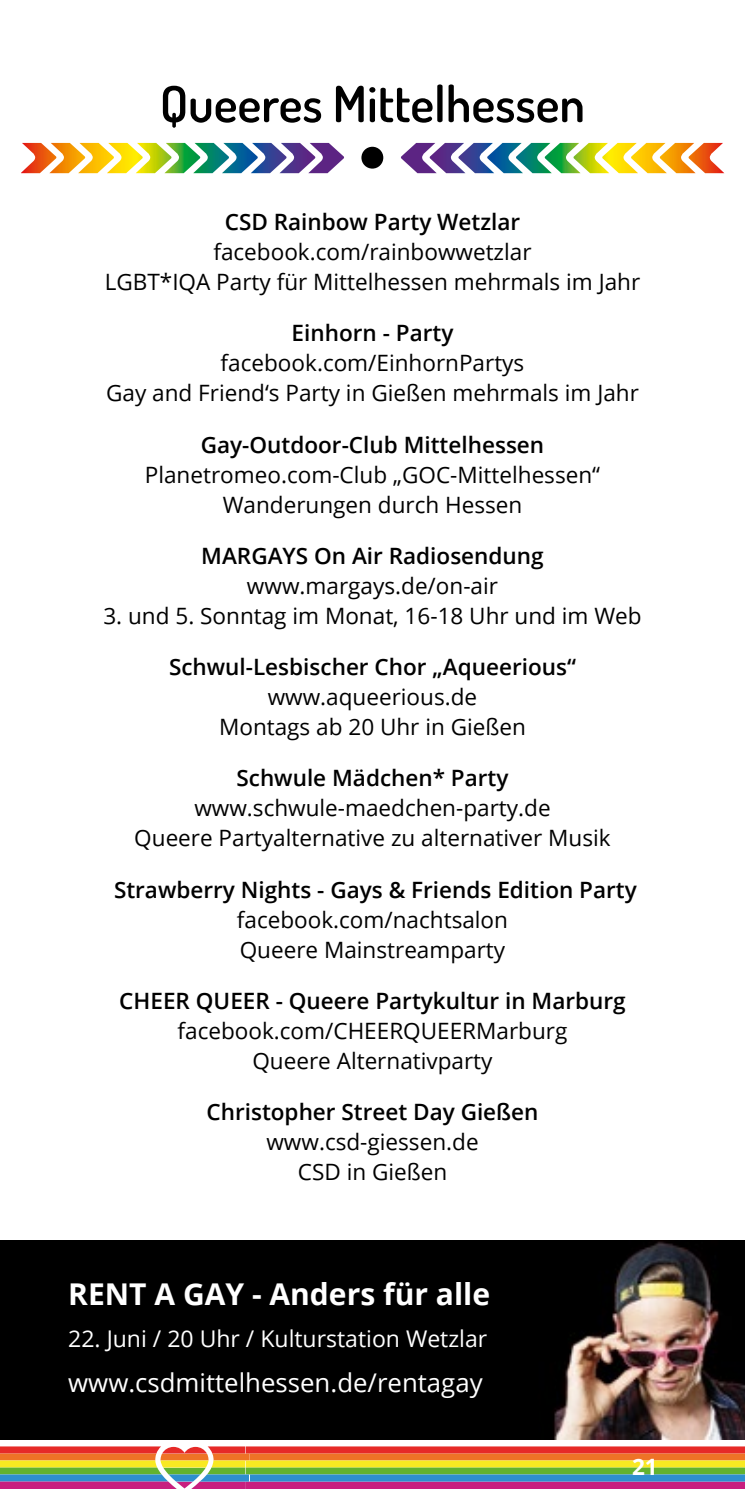
<style>
.page{position:relative;width:745px;height:1489px;background:#fff}
.page>*{position:absolute;margin:0;border:0;box-sizing:border-box;transform-origin:0 0}
.t1{font:600 50px "Dosis";color:#000}
.t2{font:700 30px "Open Sans";color:#fff}
.t3{font:25.75px "Open Sans";color:#fff}
.t4{font:23px "Open Sans";color:#fff}
.t5{font:22.5px/30px "Open Sans";color:#000;text-align:center}
.t6{font:600 22.5px "Open Sans";color:#000}
.t7{font:700 22.5px "Open Sans";color:#fff}
</style>
<div class="page">
<svg style="left:0;top:1446px;width:744px;height:42px;background:#b4845c"></svg>
<div style="left:361px;top:147px;width:22px;height:22px;background:#000;border-radius:50%"></div>
<svg style="left:21px;top:143px;width:323px;height:30px"></svg>
<svg style="left:401px;top:143px;width:323px;height:30px"></svg>
<img style="left:0;top:1240px;width:744px;height:199px">
<h1 class="t1" style="left:160px;top:71px;width:426px">Queeres Mittelhessen</h1>
<p class="t6" style="left:224px;top:206px;width:297px">CSD Rainbow Party Wetzlar</p>
<p class="t5" style="left:105px;top:236px;width:536px">facebook.com/rainbowwetzlar<br>LGBT*IQA Party für Mittelhessen mehrmals im Jahr</p>
<p class="t6" style="left:291px;top:317px;width:163px">Einhorn - Party</p>
<p class="t5" style="left:106px;top:347px;width:534px">facebook.com/EinhornPartys<br>Gay and Friend‘s Party in Gießen mehrmals im Jahr</p>
<p class="t6" style="left:201px;top:429px;width:345px">Gay-Outdoor-Club Mittelhessen</p>
<p class="t5" style="left:145px;top:459px;width:456px">Planetromeo.com-Club „GOC-Mittelhessen“<br>Wanderungen durch Hessen</p>
<p class="t6" style="left:201px;top:540px;width:344px">MARGAYS On Air Radiosendung</p>
<p class="t5" style="left:247px;top:570px;width:252px">www.margays.de/on-air</p>
<p class="t5" style="left:103px;top:600px;width:539px">3. und 5. Sonntag im Monat, 16-18 Uhr und im Web</p>
<p class="t6" style="left:169px;top:651px;width:408px">Schwul-Lesbischer Chor „Aqueerious“</p>
<p class="t5" style="left:219px;top:681px;width:308px">www.aqueerious.de<br>Montags ab 20 Uhr in Gießen</p>
<p class="t6" style="left:236px;top:762px;width:273px">Schwule Mädchen* Party</p>
<p class="t5" style="left:134px;top:792px;width:477px">www.schwule-maedchen-party.de<br>Queere Partyalternative zu alternativer Musik</p>
<p class="t6" style="left:114px;top:874px;width:524px">Strawberry Nights - Gays &amp; Friends Edition Party</p>
<p class="t5" style="left:237px;top:904px;width:272px;text-align:left">facebook.com/nachtsalon<br>Queere Mainstreamparty</p>
<p class="t6" style="left:119px;top:985px;width:507px">CHEER QUEER - Queere Partykultur in Marburg</p>
<p class="t5" style="left:177px;top:1015px;width:391px">facebook.com/CHEERQUEERMarburg<br>Queere Alternativparty</p>
<p class="t6" style="left:206px;top:1096px;width:333px">Christopher Street Day Gießen</p>
<p class="t5" style="left:266px;top:1126px;width:213px">www.csd-giessen.de<br>CSD in Gießen</p>
<h2 class="t2" style="left:68px;top:1272px;width:423px">RENT A GAY - Anders für alle</h2>
<p class="t4" style="left:68px;top:1322px;width:420px">22. Juni / 20 Uhr / Kulturstation Wetzlar</p>
<p class="t3" style="left:68px;top:1364px;width:416px">www.csdmittelhessen.de/rentagay</p>
<p class="t7" style="left:631px;top:1450px;width:27px">21</p>
</div>
